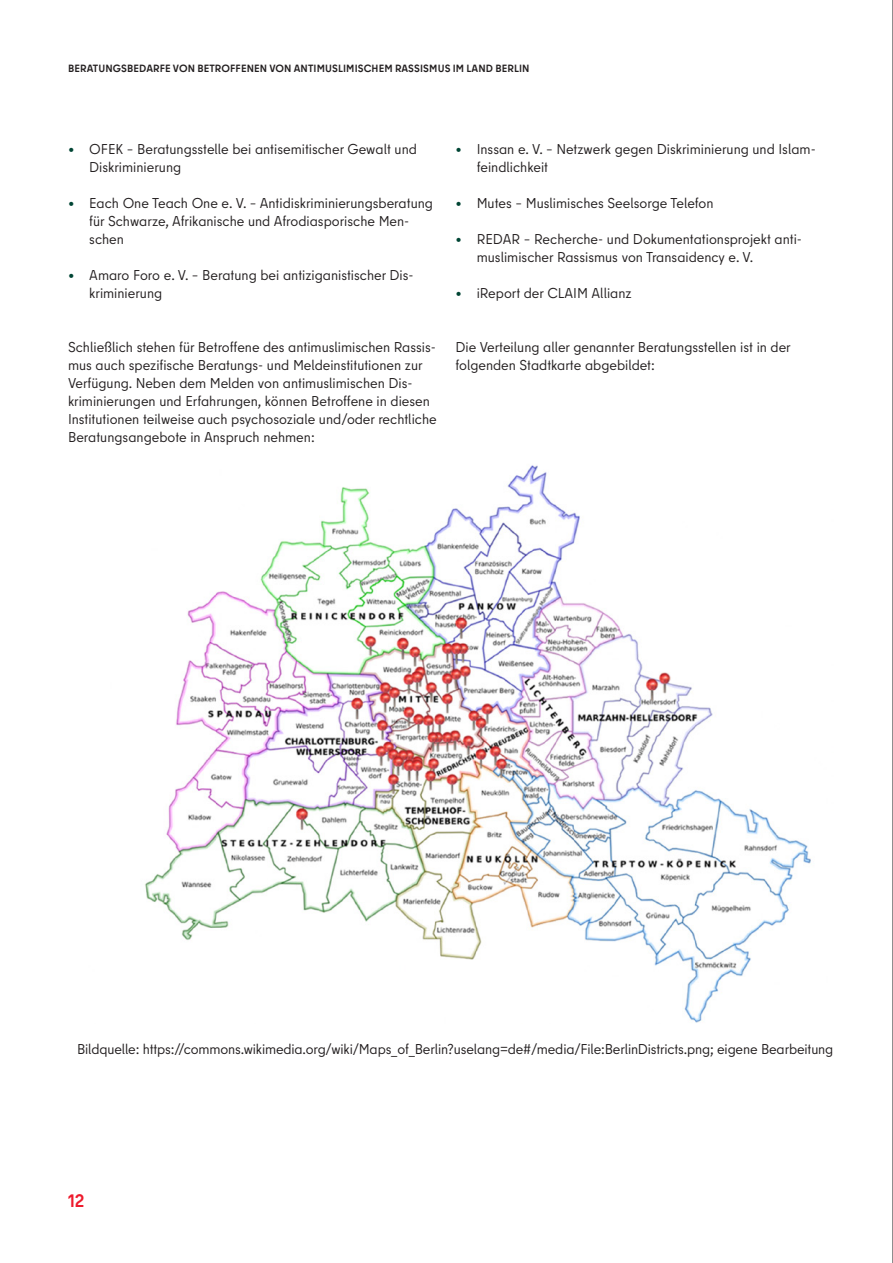
<style>
.page{position:relative;width:893px;height:1263px;background:#fff}
.page>*{position:absolute;margin:0;border:0;box-sizing:border-box;transform-origin:0 0}
.t1{font:700 18px "Berlin Type";color:#ee1b2d}
.Fliesstext_9_5_12_pt{font:14.25px/18px "Berlin Type";color:#231f20}
.t2{font:700 10.5px "Berlin Type";letter-spacing:.01em;color:#231f20}
.s1{color:#004534}
</style>
<div class="page">
<hr style="left:892px;top:0;width:1px;height:1263px;background:#231f20">
<img style="left:145px;top:465px;width:666px;height:558px">
<p class="t2" style="left:68px;top:61px;width:14px">BERATUNGSBEDARFE</p>
<p class="t2" style="left:173px;top:61px;width:3px">VON</p>
<p class="t2" style="left:197px;top:61px;width:14px">BETROFFENEN</p>
<p class="t2" style="left:269px;top:61px;width:3px">VON</p>
<p class="t2" style="left:294px;top:61px;width:8px">ANTIMUSLIMISCHEM</p>
<p class="t2" style="left:395px;top:61px;width:9px">RASSISMUS</p>
<p class="t2" style="left:453px;top:61px;width:27px">IM LAND</p>
<p class="t2" style="left:495px;top:61px;width:13px">BERLIN</p>
<p class="Fliesstext_9_5_12_pt" style="left:89px;top:140px;width:329px;text-indent:-21px"><span class="s1">•</span> OFEK – Beratungsstelle bei antisemitischer Gewalt und<br>Diskriminierung</p>
<p class="Fliesstext_9_5_12_pt" style="left:89px;top:194px;width:345px;text-indent:-21px"><span class="s1">•</span> Each One Teach One e. V. – Antidiskriminierungsberatung für Schwarze, Afrikanische und Afrodiasporische Men&shy;schen</p>
<p class="Fliesstext_9_5_12_pt" style="left:89px;top:266px;width:326px;text-indent:-21px"><span class="s1">•</span> Amaro Foro e. V. – Beratung bei antiziganistischer Dis&shy;kriminierung</p>
<p class="Fliesstext_9_5_12_pt" style="left:68px;top:338px;width:370px">Schließlich stehen für Betroffene des antimuslimischen Rassis&shy;mus auch spezifische Beratungs- und Meldeinstitutionen zur Verfügung. Neben dem Melden von antimuslimischen Dis&shy;kriminierungen und Erfahrungen, können Betroffene in diesen Institutionen teilweise auch psychosoziale und/oder rechtliche Beratungsangebote in Anspruch nehmen:</p>
<p class="Fliesstext_9_5_12_pt" style="left:477px;top:140px;width:340px;text-indent:-21px"><span class="s1">•</span> Inssan e. V. – Netzwerk gegen Diskriminierung und Islam&shy;feindlichkeit</p>
<p class="Fliesstext_9_5_12_pt" style="left:455px;top:194px;width:260px"><span class="s1">•</span> Mutes – Muslimisches Seelsorge Telefon</p>
<p class="Fliesstext_9_5_12_pt" style="left:477px;top:230px;width:327px;text-indent:-21px"><span class="s1">•</span> REDAR – Recherche- und Dokumentationsprojekt anti&shy;muslimischer Rassismus von Transaidency e. V.</p>
<p class="Fliesstext_9_5_12_pt" style="left:455px;top:284px;width:178px"><span class="s1">•</span> iReport der CLAIM Allianz</p>
<p class="Fliesstext_9_5_12_pt" style="left:455px;top:338px;width:337px">Die Verteilung aller genannter Beratungsstellen ist in der folgenden Stadtkarte abgebildet:</p>
<p class="Fliesstext_9_5_12_pt" style="left:77px;top:1040px;width:758px">Bildquelle: https://commons.wikimedia.org/wiki/Maps_of_Berlin?uselang=de#/media/File:BerlinDistricts.png; eigene Bearbeitung</p>
<p class="t1" style="left:68px;top:1189px;width:18px">12</p>
</div>
